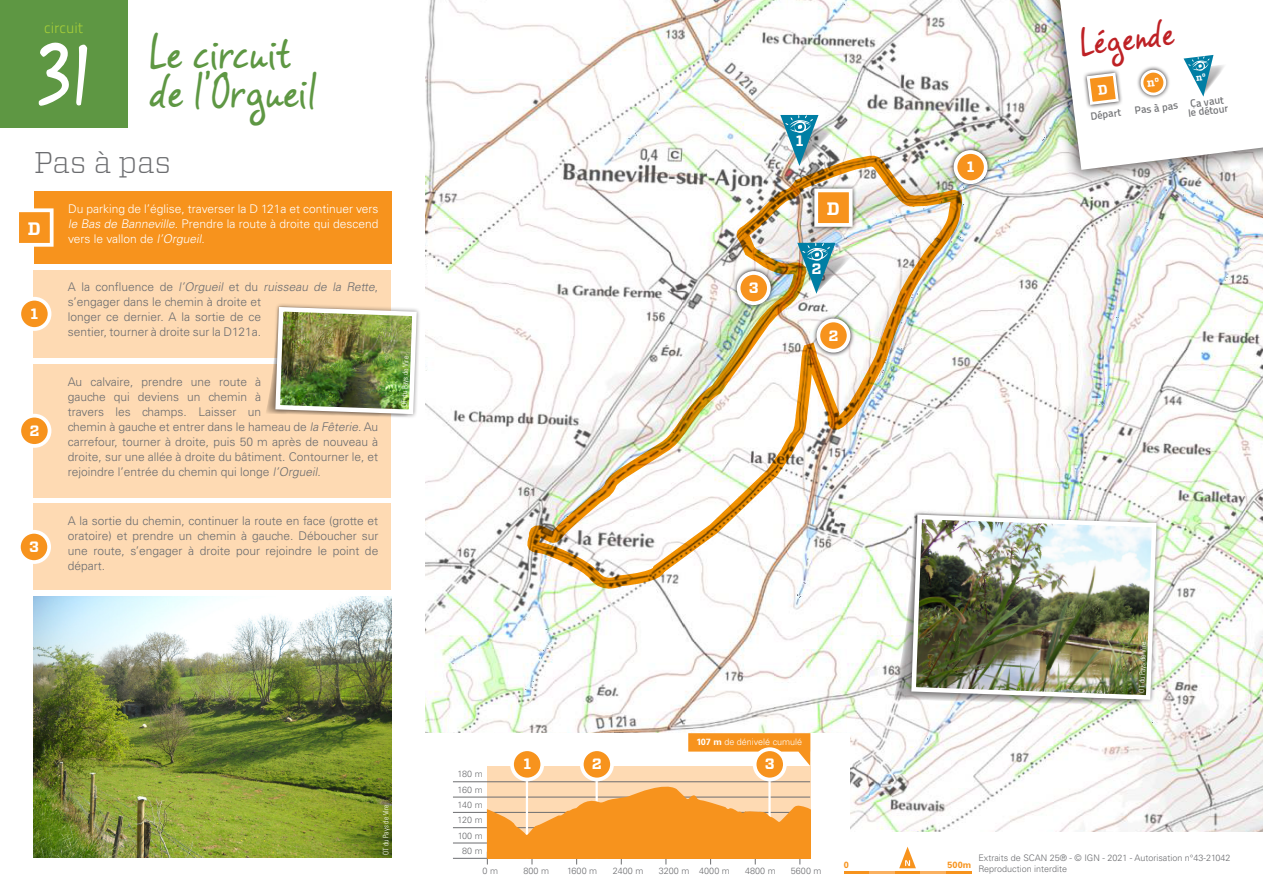
<style>
.page{position:relative;width:1263px;height:893px;background:#fff}
.page>*{position:absolute;margin:0;border:0;box-sizing:border-box;transform-origin:0 0}
.t1{font:97.5px "Vince Hand II Calvados";color:#fff}
.t2{font:45px "Vince Hand II Calvados";letter-spacing:-.01em;color:#5e9743}
.t3{font:36px "Vince Hand II Calvados";color:#be2125}
.t4{font:300 30px "Vitesse";color:#6c6d70}
.t5{font:700 18px "Vitesse";color:#fff}
.t6{font:700 15px "Vitesse";color:#fff}
.t7{font:15px "Titillium Text 14 L 250 wt";color:#a6ce39}
.t8{font:300 12px/15px "Univers LT Std";color:#6c6d70}
.t9{font:300 12px/15px "Univers LT Std";color:#fff;text-align:justify}
.t10{font:10.5px/9px "Titillium Text 14 L 600 wt";color:#6c6d70;text-align:center}
.t11{font:300 9px "Univers LT Std";color:#6c6d70}
.t12{font:300 9px "Univers LT Std";color:#fff}
.t13{font:700 9px "Univers LT Std";color:#f7931d}
.t14{font:300 condensed 7.5px "Univers LT Std";color:#fff}
.s1{font-style:italic}
.s2{font-weight:700}
</style>
<div class="page">
<img style="left:425px;top:0;width:838px;height:832px">
<img style="left:527px;top:156px;width:435px;height:433px">
<svg style="left:893px;top:512px;width:254px;height:194px"></svg>
<div style="left:907px;top:510px;width:254px;height:194px;background:#231f20;opacity:.5"></div>
<img style="left:909px;top:512px;width:250px;height:190px">
<div style="left:34px;top:191px;width:357px;height:73px;background:#f7931d"></div>
<div style="left:34px;top:270px;width:357px;height:88px;background:#fedab3"></div>
<div style="left:34px;top:364px;width:357px;height:133px;background:#fedab3"></div>
<div style="left:34px;top:504px;width:357px;height:86px;background:#fedab3"></div>
<div style="left:271px;top:303px;width:150px;height:115px;background:#231f20;opacity:.5"></div>
<img style="left:266px;top:305px;width:153px;height:112px">
<svg style="left:19px;top:208px;width:35px;height:39px"></svg>
<svg style="left:780px;top:115px;width:56px;height:51px"></svg>
<img style="left:797px;top:243px;width:56px;height:51px">
<div style="left:0;top:0;width:128px;height:128px;background:#5e9743"></div>
<div style="left:19px;top:299px;width:31px;height:30px;background:#f7931d;border-radius:50%"></div>
<div style="left:17px;top:297px;width:34px;height:34px;border:4px solid #fff;border-radius:50%"></div>
<div style="left:19px;top:416px;width:31px;height:30px;background:#f7931d;border-radius:50%"></div>
<div style="left:17px;top:414px;width:34px;height:34px;border:4px solid #fff;border-radius:50%"></div>
<svg style="left:949px;top:145px;width:43px;height:44px"></svg>
<div style="left:955px;top:152px;width:31px;height:30px;background:#f7931d;border-radius:50%"></div>
<div style="left:954px;top:150px;width:34px;height:34px;border:4px solid #fff;border-radius:50%"></div>
<svg style="left:812px;top:314px;width:43px;height:43px"></svg>
<div style="left:818px;top:320px;width:31px;height:31px;background:#f7931d;border-radius:50%"></div>
<div style="left:816px;top:319px;width:34px;height:34px;border:4px solid #fff;border-radius:50%"></div>
<svg style="left:732px;top:266px;width:43px;height:44px"></svg>
<div style="left:739px;top:273px;width:30px;height:30px;background:#f7931d;border-radius:50%"></div>
<div style="left:737px;top:271px;width:34px;height:34px;border:4px solid #fff;border-radius:50%"></div>
<svg style="left:810px;top:184px;width:47px;height:47px"></svg>
<svg style="left:812px;top:187px;width:42px;height:42px"></svg>
<div style="left:1040px;top:0;width:223px;height:187px;background:#231f20;opacity:.75"></div>
<div style="left:19px;top:532px;width:30px;height:30px;background:#f7931d;border-radius:50%"></div>
<div style="left:17px;top:530px;width:34px;height:34px;border:4px solid #fff;border-radius:50%"></div>
<div style="left:425px;top:733px;width:425px;height:160px;background:#fff"></div>
<div style="left:487px;top:766px;width:323px;height:92px;background:#fedab3"></div>
<hr style="left:453px;top:781px;width:34px;height:1px;background:#6c6d70">
<hr style="left:453px;top:797px;width:34px;height:1px;background:#6c6d70">
<hr style="left:453px;top:812px;width:34px;height:1px;background:#6c6d70">
<hr style="left:453px;top:827px;width:34px;height:1px;background:#6c6d70">
<hr style="left:453px;top:843px;width:34px;height:1px;background:#6c6d70">
<hr style="left:453px;top:858px;width:34px;height:1px;background:#6c6d70">
<svg style="left:688px;top:733px;width:122px;height:33px"></svg>
<div style="left:512px;top:749px;width:30px;height:30px;background:#f7931d;border-radius:50%"></div>
<div style="left:510px;top:747px;width:34px;height:34px;border:4px solid #fff;border-radius:50%"></div>
<div style="left:582px;top:749px;width:30px;height:30px;background:#f7931d;border-radius:50%"></div>
<div style="left:580px;top:747px;width:34px;height:34px;border:4px solid #fff;border-radius:50%"></div>
<div style="left:755px;top:749px;width:30px;height:30px;background:#f7931d;border-radius:50%"></div>
<div style="left:753px;top:747px;width:34px;height:34px;border:4px solid #fff;border-radius:50%"></div>
<svg style="left:487px;top:781px;width:324px;height:83px"></svg>
<img style="left:34px;top:596px;width:357px;height:262px">
<svg style="left:899px;top:847px;width:17px;height:21px"></svg>
<hr style="left:844px;top:871px;width:25px;height:2px;background:#f7931d">
<hr style="left:869px;top:871px;width:26px;height:2px;background:#fab05f">
<hr style="left:895px;top:871px;width:25px;height:2px;background:#f7931d">
<hr style="left:920px;top:871px;width:26px;height:2px;background:#fab05f">
<hr style="left:946px;top:871px;width:25px;height:2px;background:#f7931d">
<svg style="left:1060px;top:0;width:203px;height:170px"></svg>
<p class="t7" style="left:44px;top:18px;width:41px">circuit</p>
<p class="t1" style="left:35px;top:9px;width:58px">31</p>
<p class="t2" style="left:149px;top:25px;width:144px">Le circuit</p>
<p class="t2" style="left:149px;top:64px;width:170px">de l’Orgueil</p>
<p class="t4" style="left:34px;top:142px;width:139px">Pas à pas</p>
<p class="t5" style="left:28px;top:216px;width:15px">D</p>
<p class="t6" style="left:31px;top:304px;width:9px">1</p>
<p class="t6" style="left:29px;top:420px;width:12px">2</p>
<p class="t6" style="left:29px;top:537px;width:11px">3</p>
<p class="t9" style="left:68px;top:201px;width:312px">Du parking de l’église, traverser la D 121a et continuer vers <span class="s1">le Bas de Banneville</span>. Prendre la route à droite qui descend vers le vallon de <span class="s1">l’Orgueil</span>.</p>
<p class="t8" style="left:68px;top:280px;width:312px">A l a c o n fl u e n c e d e <span class="s1">l’Orgueil</span> e t d u <span class="s1">ruisseau de la Rette</span>, s’engager dans le chemin à droite et<br>longer ce dernier. A la sortie de ce<br>sentier, tourner à droite sur la D121a.</p>
<p class="t8" style="left:68px;top:374px;width:312px">Au calvaire, prendre une route à<br>gauche qui deviens un chemin à<br>travers les champs. Laisser un<br>chemin à gauche et entrer dans le hameau de <span class="s1">la Fêterie</span>. Au carrefour, tourner à droite, puis 50 m après de nouveau à droite, sur une allée à droite du bâtiment. Contourner le, et rejoindre l’entrée du chemin qui longe <span class="s1">l’Orgueil</span>.</p>
<p class="t8" style="left:68px;top:514px;width:312px;text-align:justify">A la sortie du chemin, continuer la route en face (grotte et oratoire) et prendre un chemin à gauche. Déboucher sur une route, s’engager à droite pour rejoindre le point de départ.</p>
<p class="t14" style="left:400px;top:407px;width:52px;rotate:-88deg">OT du Pays de Vire</p>
<p class="t14" style="left:381px;top:855px;width:52px;rotate:-90deg">OT du Pays de Vire</p>
<p class="t3" style="left:1077px;top:22px;width:96px;rotate:-7deg">Légende</p>
<p class="t6" style="left:749px;top:278px;width:11px">3</p>
<p class="t6" style="left:796px;top:131px;width:9px">1</p>
<p class="t5" style="left:827px;top:197px;width:15px">D</p>
<p class="t6" style="left:811px;top:259px;width:12px">2</p>
<p class="t6" style="left:828px;top:325px;width:12px">2</p>
<p class="t12" style="left:696px;top:737px;width:107px"><span class="s2">107 m</span> de dénivelé cumulé</p>
<p class="t6" style="left:967px;top:157px;width:9px">1</p>
<p class="t10" style="left:1090px;top:111px;width:32px;rotate:-7deg">Départ</p>
<p class="t10" style="left:1134px;top:106px;width:45px;rotate:-7deg">Pas à pas</p>
<p class="t10" style="left:1186px;top:100px;width:42px;rotate:-7deg">Ça vaut le détour</p>
<p class="t14" style="left:1137px;top:692px;width:52px;rotate:-88deg">OT du Pays de Vire</p>
<p class="t6" style="left:523px;top:754px;width:9px">1</p>
<p class="t6" style="left:592px;top:754px;width:12px">2</p>
<p class="t6" style="left:765px;top:754px;width:11px">3</p>
<p class="t11" style="left:457px;top:769px;width:27px">180 m</p>
<p class="t11" style="left:458px;top:784px;width:27px">160 m</p>
<p class="t11" style="left:458px;top:799px;width:27px">140 m</p>
<p class="t11" style="left:458px;top:815px;width:27px">120 m</p>
<p class="t11" style="left:458px;top:830px;width:27px">100 m</p>
<p class="t11" style="left:462px;top:845px;width:22px">80 m</p>
<p class="t11" style="left:978px;top:853px;width:253px">Extraits de SCAN 25® - © IGN - 2021 - Autorisation n°43-21042</p>
<p class="t13" style="left:844px;top:859px;width:7px">0</p>
<p class="t13" style="left:948px;top:859px;width:25px">500m</p>
<p class="t11" style="left:483px;top:866px;width:17px">0 m</p>
<p class="t11" style="left:523px;top:866px;width:27px">800 m</p>
<p class="t11" style="left:567px;top:866px;width:32px">1600 m</p>
<p class="t11" style="left:613px;top:866px;width:32px">2400 m</p>
<p class="t11" style="left:659px;top:866px;width:32px">3200 m</p>
<p class="t11" style="left:699px;top:866px;width:32px">4000 m</p>
<p class="t11" style="left:745px;top:866px;width:32px">4800 m</p>
<p class="t11" style="left:791px;top:866px;width:32px">5600 m</p>
<p class="t11" style="left:978px;top:863px;width:90px">Reproduction interdite</p>
</div>
